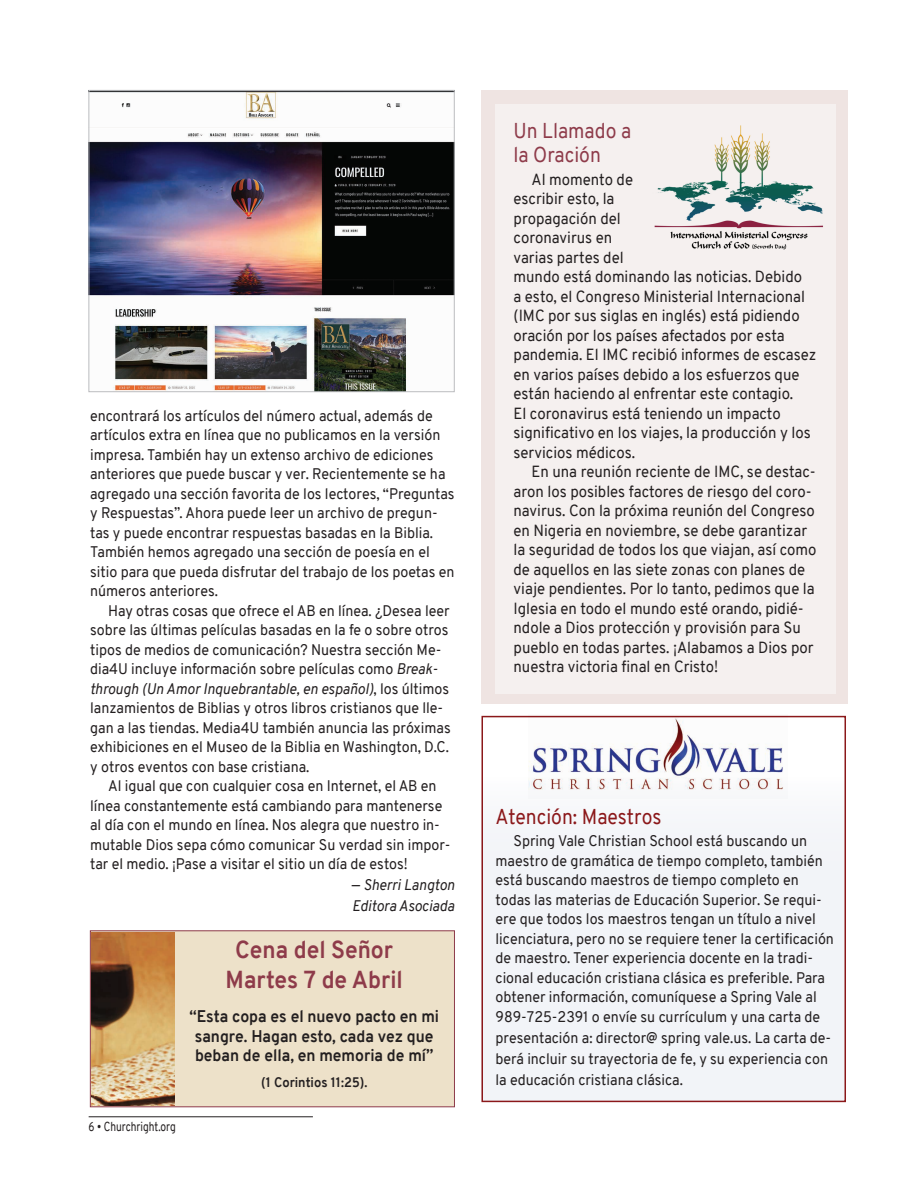
<style>
.page{position:relative;width:918px;height:1188px;background:#fff}
.page>*{position:absolute;margin:0;border:0;box-sizing:border-box;transform-origin:0 0}
.News{font:700 24px/30px "Overpass";color:#8e3b4a;text-align:center;scale:.95 1}
.News_Title{font:21px/24px "Overpass";color:#8e3b4a;scale:.92 1}
.News_Title-2{font:21px "Overpass";color:#8b181a;scale:.92 1}
.News-2{font:700 16.5px/19.5px "Overpass";color:#231f20;text-align:center;scale:.95 1}
.News-3{font:15.75px/19.5px "Overpass";color:#231f20;scale:.95 1}
.News-4{font:15px/19.5px "Overpass";color:#231f20;scale:.95 1}
.News-5{font:italic 15px "Overpass";color:#231f20;scale:.95 1}
.News-6{font:700 13.5px "Overpass";color:#231f20;scale:.95 1}
.t1{font:12.75px "Overpass";color:#231f20;scale:.8 1}
.s1{font-style:italic}
.s2{font-style:normal}
</style>
<div class="page">
<hr style="left:89px;top:1116px;width:224px;height:1px;background:#231f20">
<div style="left:90px;top:930px;width:365px;height:177px;background:#ede1c9;border:1px solid #8e3b4a"></div>
<div style="left:482px;top:778px;width:364px;height:324px;background:#f2f4f8"></div>
<div style="left:482px;top:716px;width:364px;height:386px;border:2px solid #8b181a"></div>
<img style="left:91px;top:92px;width:362px;height:298px">
<div style="left:89px;top:90px;width:366px;height:302px;border:1px solid #bcbdc0"></div>
<div style="left:482px;top:90px;width:366px;height:613px;background:#efe4e2"></div>
<div style="left:496px;top:105px;width:340px;height:589px;background:#f5f0ef"></div>
<img style="left:654px;top:125px;width:169px;height:125px">
<img style="left:529px;top:715px;width:258px;height:75px">
<img style="left:92px;top:932px;width:83px;height:173px">
<p class="News-4" style="left:90px;top:406px;width:385px">encontrará los artículos del número actual, además de artículos extra en línea que no publicamos en la versión impresa. También hay un extenso archivo de ediciones anteriores que puede buscar y ver. Recientemente se ha agregado una sección favorita de los lectores, “Preguntas y Respuestas”. Ahora puede leer un archivo de pregun&shy;tas y puede encontrar respuestas basadas en la Biblia.<br>También hemos agregado una sección de poesía en el sitio para que pueda disfrutar del trabajo de los poetas en números anteriores.</p>
<p class="News-4" style="left:90px;top:601px;width:381px;text-indent:18px">Hay otras cosas que ofrece el AB en línea. ¿Desea leer sobre las últimas películas basadas en la fe o sobre otros tipos de medios de comunicación? Nuestra sección Me&shy;dia4U incluye información sobre películas como <span class="s1">Break&shy;through (Un Amor Inquebrantable, en español)</span>, los últimos lanzamientos de Biblias y otros libros cristianos que lle&shy;gan a las tiendas. Media4U también anuncia las próximas exhibiciones en el Museo de la Biblia en Washington, D.C. y otros eventos con base cristiana.</p>
<p class="News-4" style="left:90px;top:776px;width:381px;text-indent:18px">Al igual que con cualquier cosa en Internet, el AB en línea constantemente está cambiando para mantenerse al día con el mundo en línea. Nos alegra que nuestro in&shy;mutable Dios sepa cómo comunicar Su verdad sin impor&shy;tar el medio. ¡Pase a visitar el sitio un día de estos!</p>
<p class="News-5" style="left:352px;top:874px;width:110px"><span class="s2">—</span> Sherri Langton</p>
<p class="News-5" style="left:352px;top:895px;width:109px">Editora Asociada</p>
<p class="t1" style="left:89px;top:1117px;width:111px">6 • Churchright.org</p>
<p class="News" style="left:226px;top:934px;width:188px">Cena del Señor<br>Martes 7 de Abril</p>
<p class="News-2" style="left:189px;top:1007px;width:264px">“Esta copa es el nuevo pacto en mi sangre. Hagan esto, cada vez que beban de ella, en memoria de mí”</p>
<p class="News-6" style="left:261px;top:1072px;width:113px">(1 Corintios 11:25).</p>
<p class="News_Title" style="left:514px;top:119px;width:129px">Un Llamado a la Oración</p>
<p class="News-3" style="left:514px;top:170px;width:320px;text-indent:18px">Al momento de<br>escribir esto, la<br>propagación del<br>coronavirus en<br>varias partes del<br>mundo está dominando las noticias. Debido<br>a esto, el Congreso Ministerial Internacional (IMC por sus siglas en inglés) está pidiendo oración por los países afectados por esta pandemia. El IMC recibió informes de escasez en varios países debido a los esfuerzos que están haciendo al enfrentar este contagio.<br>El coronavirus está teniendo un impacto significativo en los viajes, la producción y los servicios médicos.</p>
<p class="News-3" style="left:514px;top:462px;width:321px;text-indent:18px">En una reunión reciente de IMC, se destac&shy;aron los posibles factores de riesgo del coro&shy;navirus. Con la próxima reunión del Congreso en Nigeria en noviembre, se debe garantizar la seguridad de todos los que viajan, así como de aquellos en las siete zonas con planes de viaje pendientes. Por lo tanto, pedimos que la Iglesia en todo el mundo esté orando, pidié&shy;ndole a Dios protección y provisión para Su pueblo en todas partes. ¡Alabamos a Dios por nuestra victoria final en Cristo!</p>
<p class="News_Title-2" style="left:496px;top:801px;width:182px">Atención: Maestros</p>
<p class="News-4" style="left:496px;top:831px;width:358px;text-indent:18px">Spring Vale Christian School está buscando un maestro de gramática de tiempo completo, también está buscando maestros de tiempo completo en todas las materias de Educación Superior. Se requi&shy;ere que todos los maestros tengan un título a nivel licenciatura, pero no se requiere tener la certificación de maestro. Tener experiencia docente en la tradi&shy;cional educación cristiana clásica es preferible. Para obtener información, comuníquese a Spring Vale al 989-725-2391 o envíe su currículum y una carta de</p>
<p class="News-4" style="left:496px;top:1027px;width:355px;line-height:21px">presentación a: director@ spring vale.us. La carta de&shy;berá incluir su trayectoria de fe, y su experiencia con la educación cristiana clásica.</p>
</div>
